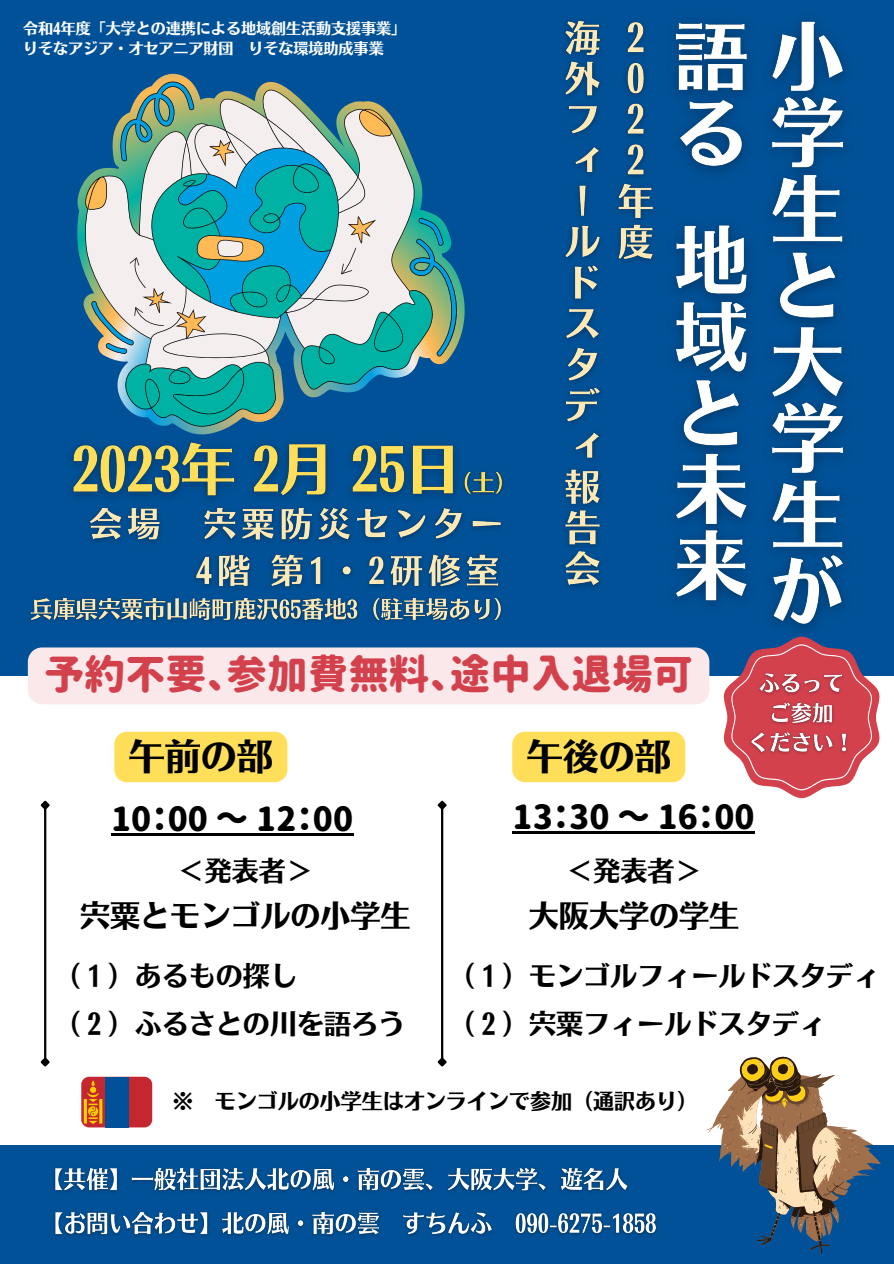
<style>
.page{position:relative;width:894px;height:1264px;background:#fff}
.page>*{position:absolute;margin:0;border:0;box-sizing:border-box;transform-origin:0 0}
.t1{font:40.5px "Corporate Logo Rounded";color:#d3414d}
.t2{font:36px "Motoya Aporo Std W6";color:#000}
.t3{font:33px "Corporate Logo Rounded";color:#000}
.t4{font:30px "Motoya Aporo Std W6";color:#000}
.t5{font:27px/47.5px "Motoya Aporo Std W6";color:#000}
.t6{font:21px "Motoya Aporo Std W6";color:#000}
.t7{font:15px/20.2px "Motoya Aporo Std W6";color:#fff}
</style>
<div class="page">
<div style="left:0;top:0;width:893px;height:1263px;background:#005197"></div>
<div style="left:0;top:676px;width:893px;height:468px;background:#fff"></div>
<svg style="left:77px;top:73px;width:388px;height:356px"></svg>
<svg style="left:706px;top:1056px;width:174px;height:197px"></svg>
<hr style="left:441px;top:808px;width:2px;height:250px;background:#000">
<svg style="left:437px;top:800px;width:10px;height:11px"></svg>
<svg style="left:437px;top:1055px;width:10px;height:12px"></svg>
<div style="left:81px;top:1076px;width:71px;height:51px;background:#c4272f;border-radius:8px"></div>
<div style="left:105px;top:1076px;width:23px;height:51px;background:#005197"></div>
<svg style="left:84px;top:1080px;width:18px;height:43px"></svg>
<img style="left:674px;top:21px;width:171px;height:609px">
<div style="left:28px;top:647px;width:681px;height:57px;background:#fae8ea"></div>
<div style="left:114px;top:731px;width:173px;height:51px;background:#ffde59"></div>
<hr style="left:111px;top:833px;width:242px;height:2px;background:#000">
<div style="left:512px;top:731px;width:173px;height:51px;background:#ffde59"></div>
<img style="left:89px;top:512px;width:412px;height:77px">
<img style="left:71px;top:429px;width:385px;height:83px">
<img style="left:30px;top:597px;width:472px;height:25px">
<img style="left:443px;top:465px;width:60px;height:36px">
<img style="left:565px;top:20px;width:88px;height:568px">
<hr style="left:512px;top:831px;width:242px;height:2px;background:#000">
<img style="left:54px;top:1211px;width:603px;height:26px">
<svg style="left:723px;top:636px;width:157px;height:162px"></svg>
<img style="left:742px;top:667px;width:118px;height:93px">
<img style="left:54px;top:1167px;width:574px;height:26px">
<hr style="left:44px;top:808px;width:2px;height:250px;background:#000">
<svg style="left:40px;top:800px;width:10px;height:11px"></svg>
<svg style="left:40px;top:1055px;width:10px;height:12px"></svg>
<p class="t7" style="left:23px;top:18px;width:384px">令和4年度「大学との連携による地域創生活動支援事業」りそなアジア・オセアニア財団 りそな環境助成事業</p>
<h1 class="t1" style="left:44px;top:654px;width:650px">予約不要、参加費無料、途中入退場可</h1>
<h2 class="t2" style="left:129px;top:738px;width:146px">午前の部</h2>
<p class="t3" style="left:111px;top:802px;width:243px">10：00 ～ 12：00</p>
<p class="t5" style="left:178px;top:846px;width:137px">＜発表者＞</p>
<p class="t4" style="left:80px;top:900px;width:330px">宍粟とモンゴルの小学生</p>
<p class="t5" style="left:54px;top:952px;width:353px">（１）あるもの探し<br>（２）ふるさとの川を語ろう</p>
<h2 class="t2" style="left:526px;top:738px;width:146px">午後の部</h2>
<p class="t3" style="left:512px;top:800px;width:243px">13：30 ～ 16：00</p>
<p class="t5" style="left:566px;top:846px;width:137px">＜発表者＞</p>
<p class="t4" style="left:529px;top:900px;width:210px">大阪大学の学生</p>
<p class="t5" style="left:448px;top:952px;width:434px">（１）モンゴルフィールドスタディ（２）宍粟フィールドスタディ</p>
<p class="t6" style="left:172px;top:1090px;width:527px">※ モンゴルの小学生はオンラインで参加（通訳あり）</p>
</div>
